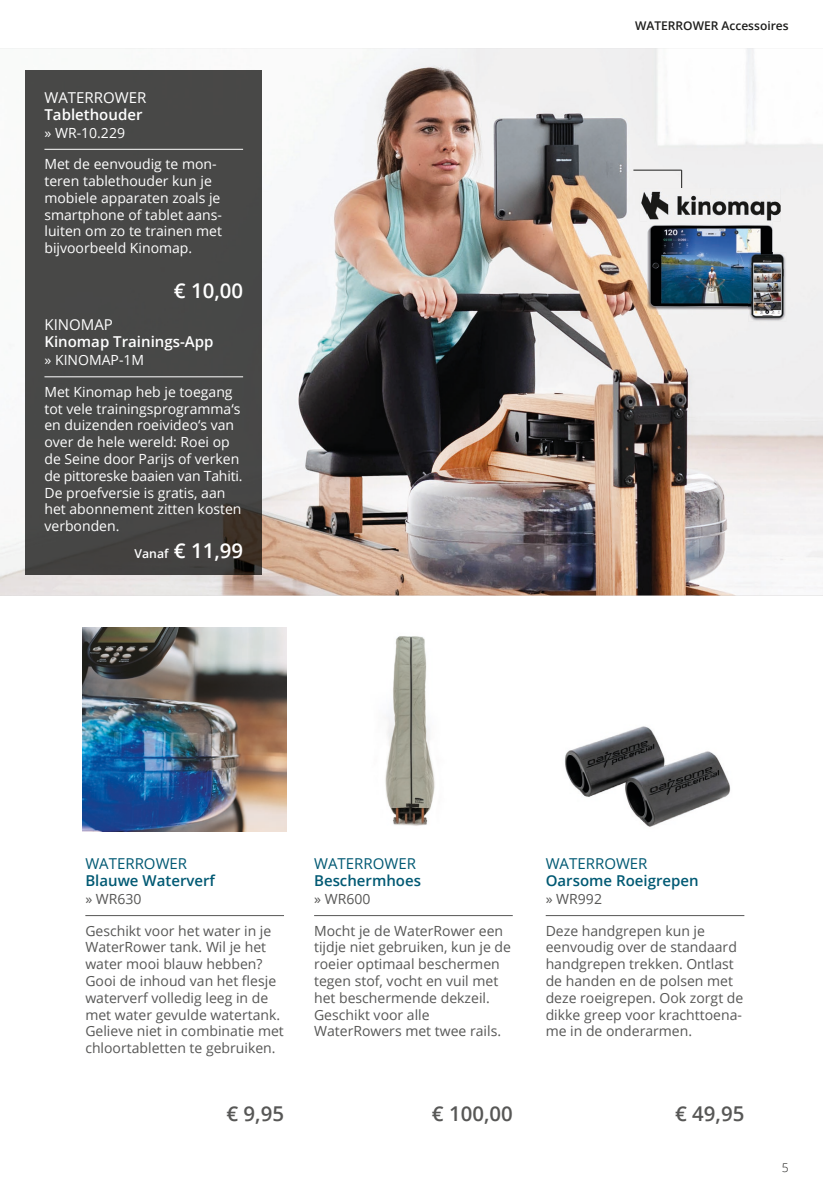
<style>
.page{position:relative;width:823px;height:1191px;background:#fff}
.page>*{position:absolute;margin:0;border:0;box-sizing:border-box;transform-origin:0 0}
.t1{font:600 20.4px "Open Sans";color:#575756}
.t2{font:600 20.4px "Open Sans";color:#fff}
.t3{font:600 15px "Open Sans";color:#005973}
.t4{font:600 15px "Open Sans";color:#fff}
.t5{font:15px "Open Sans";color:#005973}
.t6{font:15px "Open Sans";color:#fff}
.t7{font:14px/16.8px "Open Sans";color:#575756}
.t8{font:14px/16.8px "Open Sans";color:#fff}
.t9{font:600 12px "Open Sans";color:#1d1d1b}
.t10{font:300 12px "Open Sans";color:#1d1d1b}
.s1{font-size:12.2px}
</style>
<div class="page">
<img style="left:385px;top:636px;width:50px;height:190px">
<hr style="left:314px;top:915px;width:198px;height:1px;background:#575756">
<img style="left:82px;top:627px;width:205px;height:204px">
<hr style="left:85px;top:915px;width:199px;height:1px;background:#575756">
<img style="left:564px;top:726px;width:167px;height:101px">
<hr style="left:545px;top:915px;width:199px;height:1px;background:#575756">
<img style="left:0;top:48px;width:822px;height:547px">
<div style="left:26px;top:71px;width:235px;height:503px;background:#484847"></div>
<hr style="left:44px;top:149px;width:199px;height:1px;background:#fff">
<img style="left:639px;top:188px;width:141px;height:33px">
<hr style="left:44px;top:376px;width:199px;height:1px;background:#fff">
<hr style="left:633px;top:170px;width:48px;height:1px;background:#1d1d1b">
<svg style="left:680px;top:170px;width:1px;height:18px"></svg>
<img style="left:647px;top:196px;width:125px;height:72px">
<img style="left:647px;top:268px;width:100px;height:46px">
<img style="left:747px;top:252px;width:38px;height:70px">
<img style="left:747px;top:252px;width:25px;height:62px">
<p class="t6" style="left:44px;top:87px;width:103px">WATERROWER</p>
<p class="t4" style="left:44px;top:104px;width:99px">Tablethouder</p>
<p class="t8" style="left:44px;top:124px;width:82px">» WR-10.229</p>
<p class="t8" style="left:44px;top:155px;width:179px">Met de eenvoudig te mon&shy;teren tablethouder kun je mobiele apparaten zoals je smartphone of tablet aans&shy;luiten om zo te trainen met bijvoorbeeld Kinomap.</p>
<h1 class="t2" style="left:174px;top:277px;width:71px">€ 10,00</h1>
<p class="t6" style="left:44px;top:314px;width:70px">KINOMAP</p>
<p class="t4" style="left:44px;top:331px;width:170px">Kinomap Trainings-App</p>
<p class="t8" style="left:44px;top:351px;width:101px">» KINOMAP-1M</p>
<p class="t8" style="left:44px;top:383px;width:199px">Met Kinomap heb je toegang tot vele trainingsprogramma‘s en duizenden roeivideo‘s van over de hele wereld: Roei op de Seine door Parijs of verken de pittoreske baaien van Tahiti.<br>De proefversie is gratis, aan het abonnement zitten kosten verbonden.</p>
<h1 class="t2" style="left:134px;top:537px;width:110px"><span class="s1">Vanaf</span> € 11,99</h1>
<p class="t9" style="left:634px;top:18px;width:155px">WATERROWER Accessoires</p>
<p class="t5" style="left:85px;top:853px;width:103px">WATERROWER</p>
<p class="t3" style="left:85px;top:870px;width:131px">Blauwe Waterverf</p>
<p class="t7" style="left:85px;top:890px;width:58px">» WR630</p>
<p class="t7" style="left:85px;top:921px;width:200px">Geschikt voor het water in je<br>WaterRower tank. Wil je het water mooi blauw hebben?<br>Gooi de inhoud van het flesje waterverf volledig leeg in de met water gevulde watertank.<br>Gelieve niet in combinatie met chloortabletten te gebruiken.</p>
<h1 class="t1" style="left:226px;top:1099px;width:59px">€ 9,95</h1>
<p class="t5" style="left:314px;top:853px;width:103px">WATERROWER</p>
<p class="t3" style="left:314px;top:870px;width:108px">Beschermhoes</p>
<p class="t7" style="left:314px;top:890px;width:58px">» WR600</p>
<p class="t7" style="left:314px;top:921px;width:198px">Mocht je de WaterRower een tijdje niet gebruiken, kun je de roeier optimaal beschermen tegen stof, vocht en vuil met het beschermende dekzeil.<br>Geschikt voor alle<br>WaterRowers met twee rails.</p>
<h1 class="t1" style="left:431px;top:1099px;width:82px">€ 100,00</h1>
<p class="t5" style="left:545px;top:853px;width:103px">WATERROWER</p>
<p class="t3" style="left:545px;top:870px;width:154px">Oarsome Roeigrepen</p>
<p class="t7" style="left:545px;top:890px;width:58px">» WR992</p>
<p class="t7" style="left:545px;top:921px;width:199px">Deze handgrepen kun je eenvoudig over de standaard handgrepen trekken. Ontlast de handen en de polsen met deze roeigrepen. Ook zorgt de dikke greep voor krachttoena&shy;me in de onderarmen.</p>
<h1 class="t1" style="left:674px;top:1099px;width:71px">€ 49,95</h1>
<p class="t10" style="left:781px;top:1159px;width:8px">5</p>
</div>
